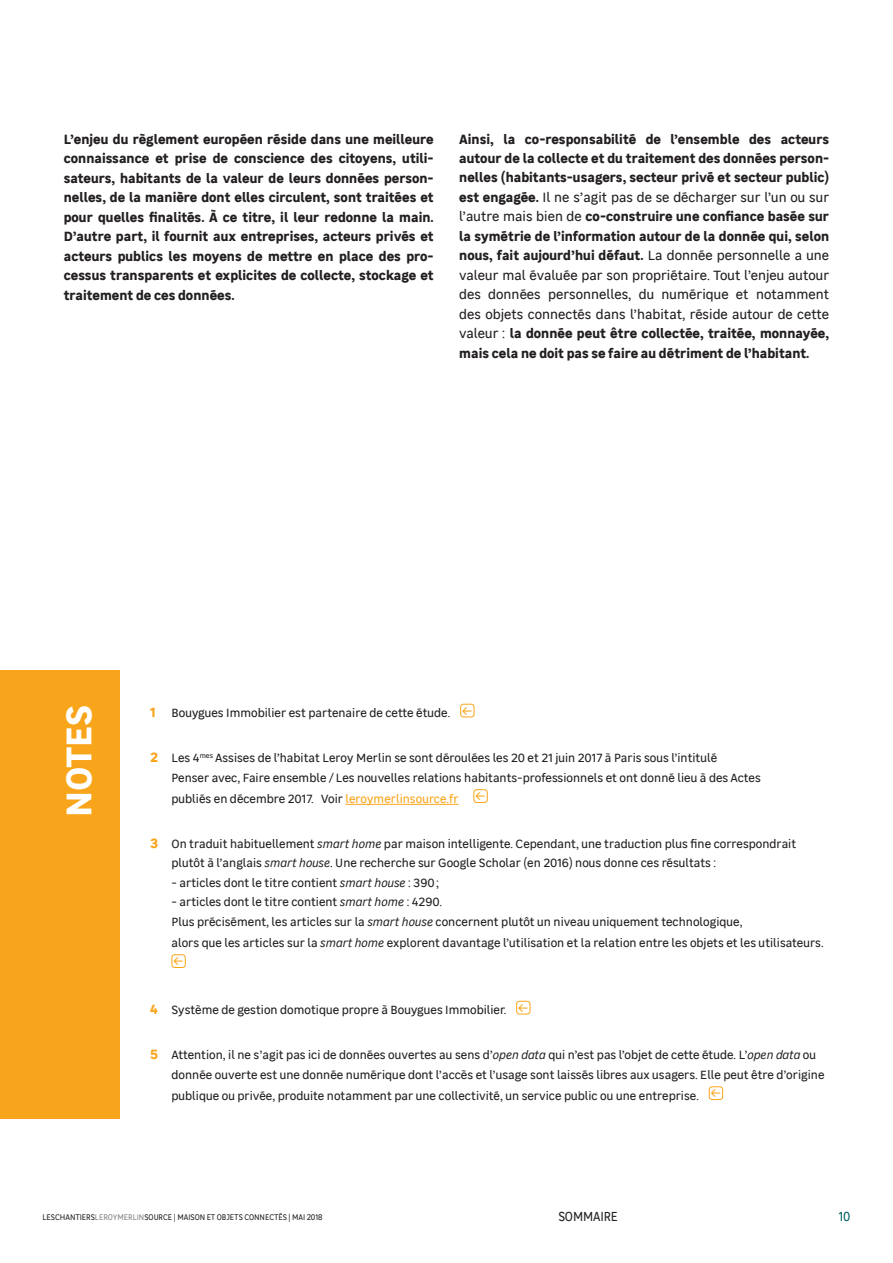
<style>
.page{position:relative;width:893px;height:1263px;background:#fff}
.page>*{position:absolute;margin:0;border:0;box-sizing:border-box;transform-origin:0 0}
.t1{font:700 36px "Leroy Merlin Sans";letter-spacing:-.015em;color:#fff}
.t2{font:700 13.5px/19.5px "Leroy Merlin Sans";color:#231f20;text-align:justify}
.t3{font:13.2px "Leroy Merlin Sans";letter-spacing:-.01em;color:#231f20;scale:.91 1}
.t4{font:13.2px "Leroy Merlin Sans";color:#006061;scale:.91 1}
.t5{font:12.15px "Leroy Merlin Sans";color:#f9a51b}
.t6{font:12px/19.5px "Leroy Merlin Sans";color:#231f20}
.t7{font:8.25px "Leroy Merlin Sans";letter-spacing:-.005em;color:#231f20;scale:.91 1}
.s1{font-weight:400}
.s2{font-weight:700;font-size:13.5px;color:#f9a51b}
.s3{color:#f9a51b}
.s4{font-style:italic}
.s5{color:#808285}
</style>
<div class="page">
<hr style="left:345px;top:804px;width:114px;height:1px;background:#f9a51b">
<div style="left:460px;top:704px;width:14px;height:13px;border:1px solid #f9a51b;border-radius:3px"></div>
<div style="left:473px;top:789px;width:15px;height:14px;border:1px solid #f9a51b;border-radius:3px"></div>
<div style="left:171px;top:954px;width:15px;height:14px;border:1px solid #f9a51b;border-radius:3px"></div>
<div style="left:516px;top:1001px;width:14px;height:13px;border:1px solid #f9a51b;border-radius:3px"></div>
<div style="left:709px;top:1086px;width:14px;height:14px;border:1px solid #f9a51b;border-radius:3px"></div>
<div style="left:0;top:670px;width:119px;height:449px;background:#f9a51b"></div>
<p class="t2" style="left:64px;top:128px;width:371px">L’enjeu du règlement européen réside dans une meilleure connaissance et prise de conscience des citoyens, utili&shy;sateurs, habitants de la valeur de leurs données person&shy;nelles, de la manière dont elles circulent, sont traitées et pour quelles finalités. À ce titre, il leur redonne la main.<br>D’autre part, il fournit aux entreprises, acteurs privés et acteurs publics les moyens de mettre en place des pro&shy;cessus transparents et explicites de collecte, stockage et traitement de ces données.</p>
<p class="t2" style="left:459px;top:128px;width:371px">Ainsi, la co-responsabilité de l’ensemble des acteurs autour de la collecte et du traitement des données person&shy;nelles (habitants-usagers, secteur privé et secteur public) est engagée. <span class="s1">Il ne s’agit pas de se décharger sur l’un ou sur l’autre mais bien de</span> co-construire une confiance basée sur la symétrie de l’information autour de la donnée qui, selon nous, fait aujourd’hui défaut. <span class="s1">La donnée personnelle a une valeur mal évaluée par son propriétaire. Tout l’enjeu autour des données personnelles, du numérique et notamment des objets connectés dans l’habitat, réside autour de cette valeur :</span> la donnée peut être collectée, traitée, monnayée, mais cela ne doit pas se faire au détriment de l’habitant.</p>
<h1 class="t1" style="left:51px;top:817px;width:114px;rotate:-90deg">NOTES</h1>
<p class="t6" style="left:150px;top:703px;width:324px"><span class="s2">1</span> Bouygues Immobilier est partenaire de cette étude. <sup>←</sup></p>
<p class="t6" style="left:171px;top:748px;width:591px;text-indent:-21px"><span class="s2">2</span> Les 4<sup>mes</sup> Assises de l’habitat Leroy Merlin se sont déroulées les 20 et 21 juin 2017 à Paris sous l’intitulé<br>Penser avec, Faire ensemble / Les nouvelles relations habitants-professionnels et ont donné lieu à des Actes</p>
<p class="t6" style="left:171px;top:788px;width:289px">publiés en décembre 2017. Voir <span class="s3">leroymerlinsource.fr</span></p>
<p class="t5" style="left:475px;top:787px;width:12px">←</p>
<p class="t6" style="left:171px;top:833px;width:626px;text-indent:-21px"><span class="s2">3</span> On traduit habituellement <span class="s4">smart home</span> par maison intelligente. Cependant, une traduction plus fine correspondrait plutôt à l’anglais <span class="s4">smart house</span>. Une recherche sur Google Scholar (en 2016) nous donne ces résultats :</p>
<p class="t6" style="left:171px;top:872px;width:269px">- articles dont le titre contient <span class="s4">smart house</span> : 390 ;</p>
<p class="t6" style="left:171px;top:892px;width:573px">- articles dont le titre contient <span class="s4">smart home</span> : 4290.<br>Plus précisément, les articles sur la <span class="s4">smart house</span> concernent plutôt un niveau uniquement technologique,</p>
<p class="t6" style="left:172px;top:932px;width:654px">alors que les articles sur la <span class="s4">smart home</span> explorent davantage l’utilisation et la relation entre les objets et les utilisateurs.</p>
<p class="t5" style="left:173px;top:952px;width:12px">←</p>
<p class="t6" style="left:150px;top:1000px;width:380px"><span class="s2">4</span> Système de gestion domotique propre à Bouygues Immobilier. <sup>←</sup></p>
<p class="t6" style="left:171px;top:1045px;width:654px;text-indent:-21px"><span class="s2">5</span> Attention, il ne s’agit pas ici de données ouvertes au sens d’<span class="s4">open data</span> qui n’est pas l’objet de cette étude. L’<span class="s4">open data</span> ou donnée ouverte est une donnée numérique dont l’accès et l’usage sont laissés libres aux usagers. Elle peut être d’origine</p>
<p class="t6" style="left:171px;top:1085px;width:551px">publique ou privée, produite notamment par une collectivité, un service public ou une entreprise. <sup>←</sup></p>
<p class="t7" style="left:42px;top:1211px;width:309px">LESCHANTIERS<span class="s5">LEROYMERLIN</span>SOURCE | MAISON ET OBJETS CONNECTÉS | MAI 2018</p>
<p class="t3" style="left:558px;top:1206px;width:67px">SOMMAIRE</p>
<p class="t4" style="left:839px;top:1206px;width:14px">10</p>
</div>
